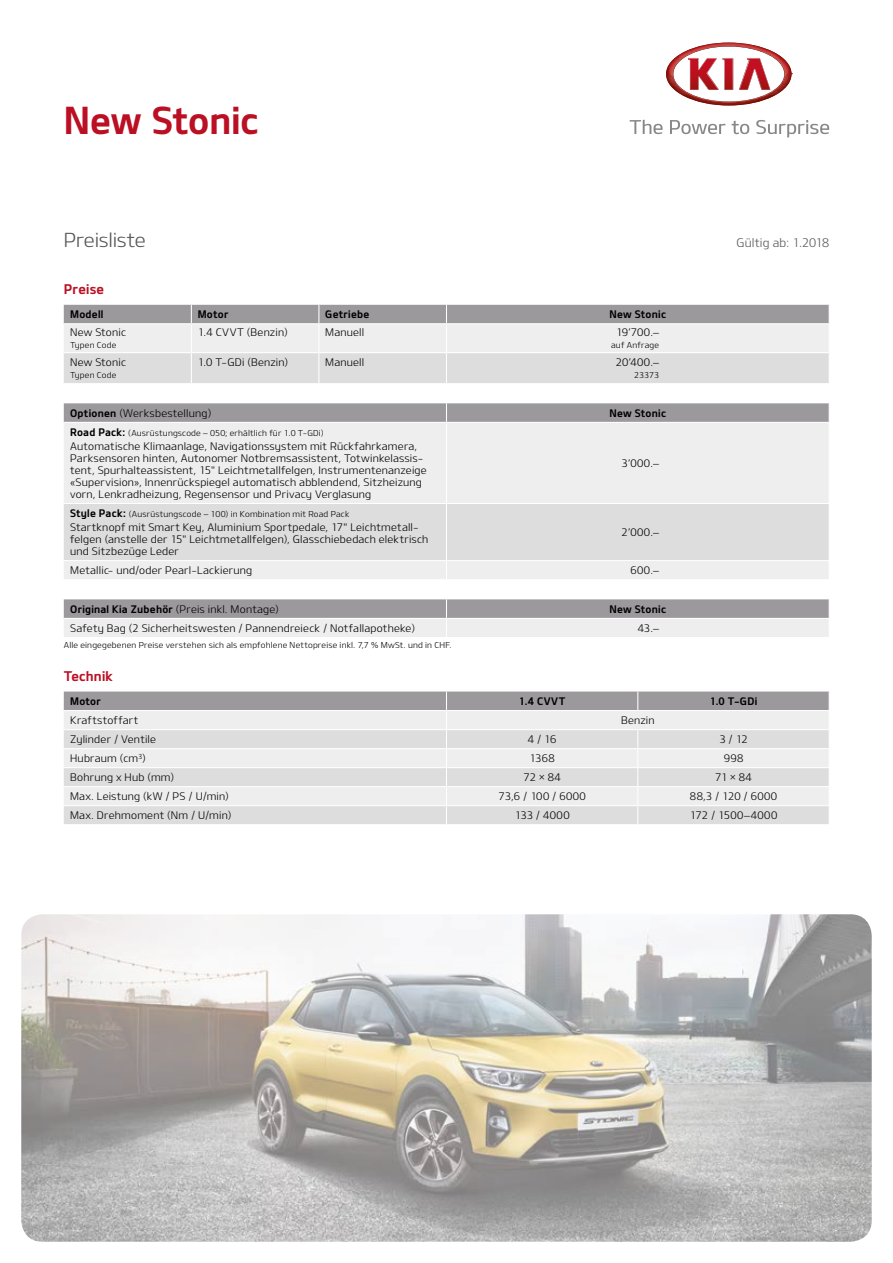
<style>
.page{position:relative;width:893px;height:1263px;background:#fff}
.page>*{position:absolute;margin:0;border:0;box-sizing:border-box;transform-origin:0 0}
.t1{font:37.5px "Design KOTFB";letter-spacing:-.005em;color:#bb0f24}
.t2{font:19.5px "Design KOTFL";letter-spacing:-.01em;color:#575756}
.t3{font:13.5px "Design KOTFB";letter-spacing:.015em;color:#bb0f24}
.t4{font:12px "Design KOTFL";letter-spacing:.015em;color:#575756}
.t5{font:10.5px/12px "Design KOTFL";letter-spacing:.02em;color:#000}
.t6{font:10.5px "Design KOTFB";letter-spacing:.025em;color:#000}
.t7{font:8.25px "Design KOTFL";letter-spacing:.025em;color:#000}
.s1{font-family:"Design KOTFB"}
.s2{font-family:"Design KOTFB";font-size:10.5px}
</style>
<div class="page">
<img style="left:21px;top:914px;width:851px;height:328px">
<svg style="left:666px;top:43px;width:126px;height:63px"></svg>
<svg style="left:630px;top:120px;width:33px;height:14px"></svg>
<svg style="left:670px;top:120px;width:55px;height:14px"></svg>
<svg style="left:732px;top:121px;width:17px;height:13px"></svg>
<svg style="left:756px;top:120px;width:73px;height:18px"></svg>
<svg style="left:64px;top:305px;width:765px;height:78px;background:#d5d4d5"></svg>
<div style="left:64px;top:423px;width:765px;height:80px;background:#eee"></div>
<svg style="left:64px;top:403px;width:765px;height:19px;background:#9e9b9f"></svg>
<hr style="left:446px;top:423px;width:1px;height:80px;background:#fff">
<svg style="left:64px;top:504px;width:765px;height:75px;background:#e1e1e1"></svg>
<svg style="left:64px;top:599px;width:765px;height:38px;background:#c6c5c7"></svg>
<svg style="left:64px;top:691px;width:765px;height:133px;background:#dcdcdc"></svg>
<hr style="left:446px;top:729px;width:192px;height:1px;background:#fff">
<hr style="left:638px;top:729px;width:192px;height:1px;background:#fff">
<h1 class="t1" style="left:64px;top:96px;width:196px">New Stonic</h1>
<h2 class="t2" style="left:64px;top:227px;width:83px">Preisliste</h2>
<p class="t4" style="left:736px;top:235px;width:94px">Gültig ab: 1.2018</p>
<p class="t3" style="left:64px;top:281px;width:42px">Preise</p>
<p class="t6" style="left:70px;top:308px;width:35px">Modell</p>
<p class="t6" style="left:198px;top:308px;width:32px">Motor</p>
<p class="t6" style="left:325px;top:308px;width:46px">Getriebe</p>
<p class="t6" style="left:610px;top:308px;width:58px">New Stonic</p>
<p class="t5" style="left:70px;top:326px;width:57px">New Stonic</p>
<p class="t7" style="left:70px;top:340px;width:48px">Typen Code</p>
<p class="t5" style="left:198px;top:326px;width:92px">1.4 CVVT (Benzin)</p>
<p class="t5" style="left:325px;top:326px;width:40px">Manuell</p>
<p class="t5" style="left:616px;top:326px;width:45px">19’700.–</p>
<p class="t7" style="left:611px;top:340px;width:49px">auf Anfrage</p>
<p class="t5" style="left:198px;top:356px;width:92px">1.0 T-GDi (Benzin)</p>
<p class="t5" style="left:325px;top:356px;width:40px">Manuell</p>
<p class="t5" style="left:616px;top:356px;width:45px">20’400.–</p>
<p class="t7" style="left:634px;top:370px;width:26px">23373</p>
<p class="t5" style="left:70px;top:407px;width:143px"><span class="s1">Optionen</span> (Werksbestellung)</p>
<p class="t6" style="left:610px;top:407px;width:58px">New Stonic</p>
<p class="t7" style="left:70px;top:428px;width:255px"><span class="s2">Road Pack:</span> (Ausrüstungscode – 050; erhältlich für 1.0 T-GDi)</p>
<p class="t5" style="left:70px;top:440px;width:358px">Automatische Klimaanlage, Navigationssystem mit Rückfahrkamera, Parksensoren hinten, Autonomer Notbremsassistent, Totwinkelassis&shy;tent, Spurhalteassistent, 15" Leichtmetallfelgen, Instrumentenanzeige «Supervision», Innenrückspiegel automatisch abblendend, Sitzheizung vorn, Lenkradheizung, Regensensor und Privacy Verglasung</p>
<p class="t5" style="left:70px;top:356px;width:57px">New Stonic</p>
<p class="t7" style="left:70px;top:370px;width:48px">Typen Code</p>
<p class="t5" style="left:622px;top:457px;width:39px">3’000.–</p>
<p class="t7" style="left:70px;top:509px;width:281px"><span class="s2">Style Pack:</span> (Ausrüstungscode – 100) in Kombination mit Road Pack</p>
<p class="t5" style="left:70px;top:521px;width:360px">Startknopf mit Smart Key, Aluminium Sportpedale, 17" Leichtmetall&shy;felgen (anstelle der 15" Leichtmetallfelgen), Glasschiebedach elektrisch und Sitzbezüge Leder</p>
<p class="t5" style="left:622px;top:526px;width:39px">2’000.–</p>
<p class="t5" style="left:70px;top:564px;width:184px">Metallic- und/oder Pearl-Lackierung</p>
<p class="t5" style="left:631px;top:564px;width:30px">600.–</p>
<p class="t5" style="left:70px;top:603px;width:210px"><span class="s1">Original Kia Zubehör</span> (Preis inkl. Montage)</p>
<p class="t6" style="left:610px;top:603px;width:58px">New Stonic</p>
<p class="t5" style="left:70px;top:622px;width:346px">Safety Bag (2 Sicherheitswesten / Pannendreieck / Notfallapotheke)</p>
<p class="t5" style="left:638px;top:622px;width:23px">43.–</p>
<p class="t7" style="left:64px;top:640px;width:389px">Alle eingegebenen Preise verstehen sich als empfohlene Nettopreise inkl. 7,7 % MwSt. und in CHF.</p>
<p class="t3" style="left:64px;top:667px;width:50px">Technik</p>
<p class="t6" style="left:70px;top:695px;width:32px">Motor</p>
<p class="t6" style="left:519px;top:695px;width:48px">1.4 CVVT</p>
<p class="t6" style="left:710px;top:695px;width:49px">1.0 T-GDi</p>
<p class="t5" style="left:70px;top:714px;width:70px">Kraftstoffart</p>
<p class="t5" style="left:621px;top:714px;width:35px">Benzin</p>
<p class="t5" style="left:70px;top:733px;width:87px">Zylinder / Ventile</p>
<p class="t5" style="left:528px;top:733px;width:30px">4 / 16</p>
<p class="t5" style="left:719px;top:733px;width:30px">3 / 12</p>
<p class="t5" style="left:70px;top:752px;width:77px">Hubraum (cm<sup>3</sup>)</p>
<p class="t5" style="left:530px;top:752px;width:27px">1368</p>
<p class="t5" style="left:724px;top:752px;width:21px">998</p>
<p class="t5" style="left:70px;top:771px;width:106px">Bohrung x Hub (mm)</p>
<p class="t5" style="left:524px;top:771px;width:39px">72 × 84</p>
<p class="t5" style="left:715px;top:771px;width:38px">71 × 84</p>
<p class="t5" style="left:70px;top:790px;width:160px">Max. Leistung (kW / PS / U/min)</p>
<p class="t5" style="left:499px;top:790px;width:89px">73,6 / 100 / 6000</p>
<p class="t5" style="left:690px;top:790px;width:89px">88,3 / 120 / 6000</p>
<p class="t5" style="left:70px;top:809px;width:163px">Max. Drehmoment (Nm / U/min)</p>
<p class="t5" style="left:515px;top:809px;width:56px">133 / 4000</p>
<p class="t5" style="left:690px;top:809px;width:89px">172 / 1500–4000</p>
</div>
